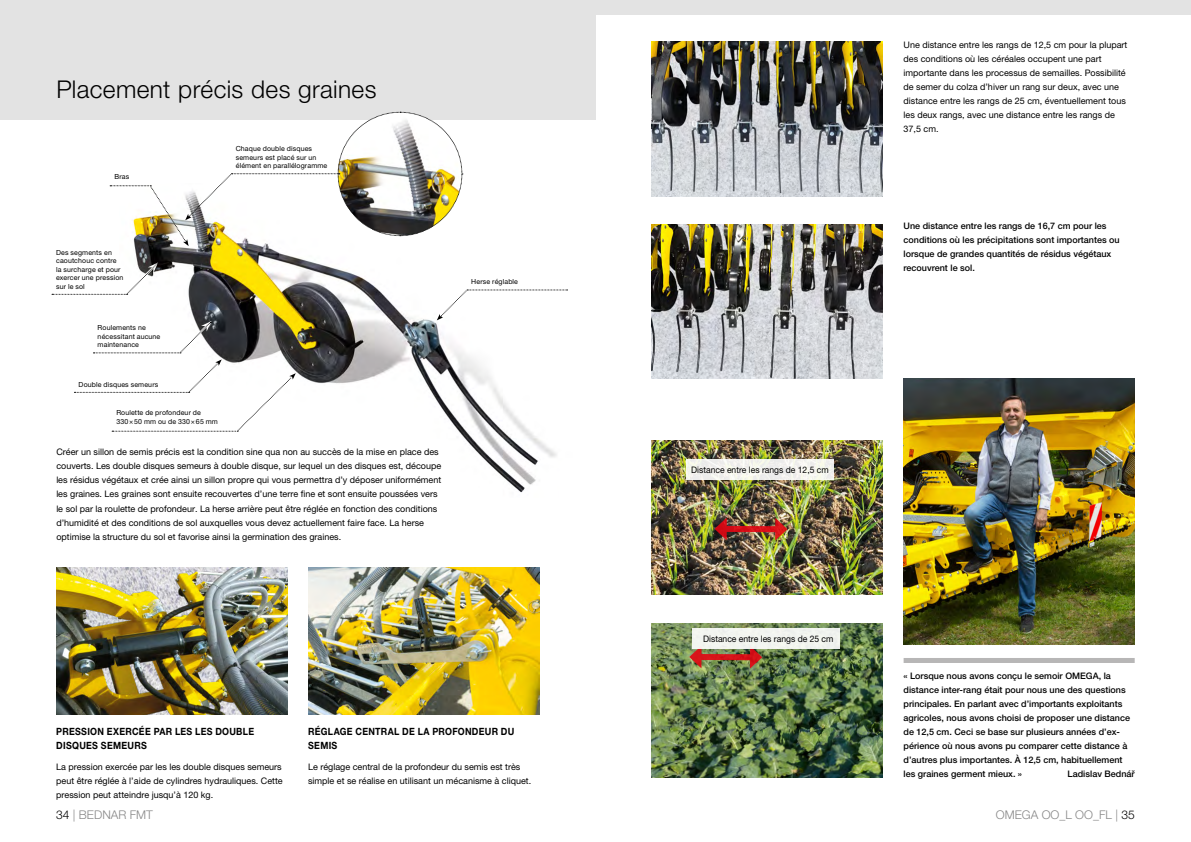
<style>
.page{position:relative;width:1191px;height:842px;background:#fff}
.page>*{position:absolute;margin:0;border:0;box-sizing:border-box;transform-origin:0 0}
.Nadpis_1{font:300 24.5px "Helvetica Neue LT Pro";letter-spacing:.015em;color:#000}
.t1{font:300 12px "Helvetica Neue LT Pro";color:#878787}
.NADPIS_10{font:700 10px/14px "Helvetica Neue LT Pro";letter-spacing:.035em;color:#000;scale:.89 1}
.Základní_text{font:9px/14px "Helvetica Neue LT Pro";color:#000}
.Reference_citace{font:500 9px/14px "Helvetica Neue LT Pro";color:#000}
.Základní_text-2{font:500 9px/14px "Helvetica Neue LT Pro";color:#000}
.Základní_text-3{font:9px "Helvetica Neue LT Pro";color:#000;scale:.95 1}
.popisek_7{font:7px/8.4px "Helvetica Neue LT Pro";letter-spacing:.02em;color:#000}
.s1{color:#000}
</style>
<div class="page">
<div style="left:0;top:0;width:595px;height:119px;background:#e3e3e3"></div>
<img style="left:134px;top:246px;width:434px;height:247px">
<svg style="left:437px;top:290px;width:130px;height:30px"></svg>
<svg style="left:52px;top:262px;width:106px;height:34px"></svg>
<svg style="left:74px;top:321px;width:222px;height:111px"></svg>
<svg style="left:110px;top:112px;width:353px;height:134px"></svg>
<img style="left:56px;top:567px;width:231px;height:147px">
<img style="left:308px;top:567px;width:231px;height:147px">
<img style="left:651px;top:441px;width:231px;height:153px">
<img style="left:651px;top:623px;width:231px;height:154px">
<img style="left:651px;top:42px;width:231px;height:154px">
<img style="left:651px;top:224px;width:231px;height:154px">
<img style="left:903px;top:378px;width:231px;height:266px">
<div style="left:595px;top:0;width:596px;height:14px;background:#e3e3e3"></div>
<div style="left:696px;top:654px;width:59px;height:6px;background:#d7141a"></div>
<svg style="left:689px;top:646px;width:12px;height:22px"></svg>
<svg style="left:750px;top:648px;width:12px;height:20px"></svg>
<div style="left:722px;top:526px;width:58px;height:6px;background:#d70e17"></div>
<svg style="left:714px;top:518px;width:13px;height:22px"></svg>
<svg style="left:775px;top:518px;width:12px;height:22px"></svg>
<div style="left:686px;top:460px;width:148px;height:20px;background:#f3f2ed"></div>
<div style="left:692px;top:628px;width:148px;height:20px;background:#f2f4ef"></div>
<div style="left:903px;top:658px;width:231px;height:5px;background:#b7b6b6"></div>
<p class="Nadpis_1" style="left:56px;top:74px;width:322px">Placement précis des graines</p>
<p class="popisek_7" style="left:114px;top:173px;width:16px">Bras</p>
<p class="popisek_7" style="left:236px;top:145px;width:93px">Chaque double disques semeurs est placé sur un élément en parallélogramme</p>
<p class="popisek_7" style="left:56px;top:248px;width:69px">Des segments en caoutchouc contre la surcharge et pour exercer une pression sur le sol</p>
<p class="popisek_7" style="left:98px;top:324px;width:64px">Roulements ne nécessitant aucune maintenance</p>
<p class="popisek_7" style="left:79px;top:380px;width:81px">Double disques semeurs</p>
<p class="popisek_7" style="left:116px;top:408px;width:103px">Roulette de profondeur de<br>330×50 mm ou de 330×65 mm</p>
<p class="Základní_text" style="left:56px;top:445px;width:386px">Créer un sillon de semis précis est la condition sine qua non au succès de la mise en place des couverts. Les double disques semeurs à double disque, sur lequel un des disques est, découpe les résidus végétaux et crée ainsi un sillon propre qui vous permettra d’y déposer uniformément les graines. Les graines sont ensuite recouvertes d’une terre fine et sont ensuite poussées vers le sol par la roulette de profondeur. La herse arrière peut être réglée en fonction des conditions d’humidité et des conditions de sol auxquelles vous devez actuellement faire face. La herse optimise la structure du sol et favorise ainsi la germination des graines.</p>
<p class="popisek_7" style="left:471px;top:277px;width:48px">Herse réglable</p>
<p class="NADPIS_10" style="left:56px;top:724px;width:224px">PRESSION EXERCÉE PAR LES LES DOUBLE<br>DISQUES SEMEURS</p>
<p class="Základní_text" style="left:56px;top:760px;width:228px;text-align:justify">La pression exercée par les les double disques semeurs peut être réglée à l’aide de cylindres hydrauliques. Cette pression peut atteindre jusqu’à 120 kg.</p>
<p class="NADPIS_10" style="left:308px;top:724px;width:233px">RÉGLAGE CENTRAL DE LA PROFONDEUR DU<br>SEMIS</p>
<p class="Základní_text" style="left:308px;top:760px;width:225px">Le réglage central de la profondeur du semis est très simple et se réalise en utilisant un mécanisme à cliquet.</p>
<p class="Základní_text" style="left:903px;top:38px;width:225px">Une distance entre les rangs de 12,5 cm pour la plupart des conditions où les céréales occupent une part importante dans les processus de semailles. Possibilité de semer du colza d’hiver un rang sur deux, avec une distance entre les rangs de 25 cm, éventuellement tous les deux rangs, avec une distance entre les rangs de 37,5 cm.</p>
<p class="Základní_text-2" style="left:903px;top:219px;width:218px">Une distance entre les rangs de 16,7 cm pour les conditions où les précipitations sont importantes ou lorsque de grandes quantités de résidus végétaux recouvrent le sol.</p>
<p class="Základní_text-3" style="left:691px;top:464px;width:146px">Distance entre les rangs de 12,5 cm</p>
<p class="Základní_text-3" style="left:703px;top:633px;width:139px">Distance entre les rangs de 25 cm</p>
<p class="Reference_citace" style="left:903px;top:669px;width:228px">« Lorsque nous avons conçu le semoir OMEGA, la distance inter-rang était pour nous une des questions principales. En parlant avec d’importants exploitants agricoles, nous avons choisi de proposer une distance de 12,5 cm. Ceci se base sur plusieurs années d’ex&shy;périence où nous avons pu comparer cette distance à d’autres plus importantes. À 12,5 cm, habituellement les graines germent mieux. »</p>
<p class="Reference_citace" style="left:1067px;top:767px;width:69px">Ladislav Bednář</p>
<h2 class="t1" style="left:56px;top:807px;width:98px"><span class="s1">34</span> | BEDNAR FMT</h2>
<h2 class="t1" style="left:996px;top:807px;width:19px">Omega</h2>
<h2 class="t1" style="left:1041px;top:807px;width:94px">OO_L OO_FL | <span class="s1">35</span></h2>
</div>
